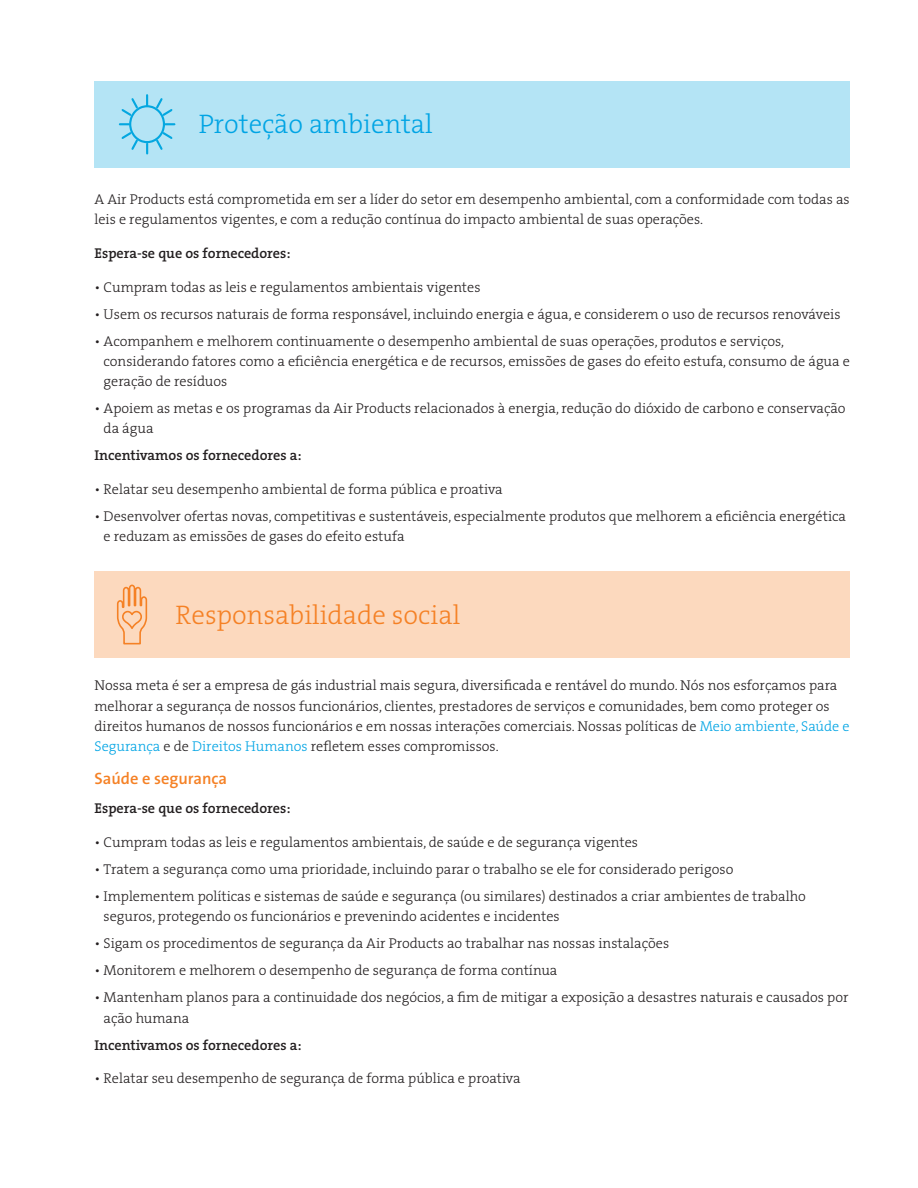
<style>
.page{position:relative;width:918px;height:1188px;background:#fff}
.page>*{position:absolute;margin:0;border:0;box-sizing:border-box;transform-origin:0 0}
.t1{font:27px "The Serif LP3 Lig";color:#f58125}
.t2{font:27px "The Serif LP3 Lig";color:#00a4e4}
.t3{font:600 16.5px "The Sans LF";color:#f58125}
.t4{font:14.25px/20.2px "The Serif LP3 Lig";color:#231f20}
.t5{font:14.25px "The Serif LP6 Se Bld";color:#231f20}
.s1{color:#00a4e4}
</style>
<div class="page">
<div style="left:94px;top:81px;width:756px;height:86px;background:#b4e4f5"></div>
<div style="left:94px;top:571px;width:756px;height:87px;background:#fcd9be"></div>
<h1 class="t2" style="left:199px;top:106px;width:236px">Proteção ambiental</h1>
<p class="t4" style="left:94px;top:189px;width:757px">A Air Products está comprometida em ser a líder do setor em desempenho ambiental, com a conformidade com todas as leis e regulamentos vigentes, e com a redução contínua do impacto ambiental de suas operações.</p>
<p class="t5" style="left:94px;top:244px;width:198px">Espera-se que os fornecedores:</p>
<p class="t4" style="left:94px;top:277px;width:388px">• Cumpram todas as leis e regulamentos ambientais vigentes</p>
<p class="t4" style="left:94px;top:304px;width:748px">• Usem os recursos naturais de forma responsável, incluindo energia e água, e considerem o uso de recursos renováveis</p>
<p class="t4" style="left:104px;top:331px;width:748px;text-indent:-9px">• Acompanhem e melhorem continuamente o desempenho ambiental de suas operações, produtos e serviços, considerando fatores como a eficiência energética e de recursos, emissões de gases do efeito estufa, consumo de água e geração de resíduos</p>
<p class="t4" style="left:104px;top:398px;width:744px;text-indent:-9px">• Apoiem as metas e os programas da Air Products relacionados à energia, redução do dióxido de carbono e conservação da água</p>
<p class="t5" style="left:94px;top:446px;width:209px">Incentivamos os fornecedores a:</p>
<p class="t4" style="left:94px;top:479px;width:410px">• Relatar seu desempenho ambiental de forma pública e proativa</p>
<p class="t4" style="left:104px;top:506px;width:744px;text-indent:-9px">• Desenvolver ofertas novas, competitivas e sustentáveis, especialmente produtos que melhorem a eficiência energética e reduzam as emissões de gases do efeito estufa</p>
<h1 class="t1" style="left:175px;top:598px;width:286px">Responsabilidade social</h1>
<p class="t4" style="left:94px;top:676px;width:757px">Nossa meta é ser a empresa de gás industrial mais segura, diversificada e rentável do mundo. Nós nos esforçamos para melhorar a segurança de nossos funcionários, clientes, prestadores de serviços e comunidades, bem como proteger os direitos humanos de nossos funcionários e em nossas interações comerciais. Nossas políticas de <span class="s1">Meio ambiente, Saúde e Segurança</span> e de <span class="s1">Direitos Humanos</span> refletem esses compromissos.</p>
<p class="t3" style="left:94px;top:768px;width:134px">Saúde e segurança</p>
<p class="t5" style="left:94px;top:799px;width:198px">Espera-se que os fornecedores:</p>
<p class="t4" style="left:94px;top:832px;width:545px">• Cumpram todas as leis e regulamentos ambientais, de saúde e de segurança vigentes</p>
<p class="t4" style="left:94px;top:859px;width:640px">• Tratem a segurança como uma prioridade, incluindo parar o trabalho se ele for considerado perigoso</p>
<p class="t4" style="left:104px;top:886px;width:704px;text-indent:-9px">• Implementem políticas e sistemas de saúde e segurança (ou similares) destinados a criar ambientes de trabalho seguros, protegendo os funcionários e prevenindo acidentes e incidentes</p>
<p class="t4" style="left:94px;top:934px;width:576px">• Sigam os procedimentos de segurança da Air Products ao trabalhar nas nossas instalações</p>
<p class="t4" style="left:94px;top:961px;width:465px">• Monitorem e melhorem o desempenho de segurança de forma contínua</p>
<p class="t4" style="left:104px;top:988px;width:746px;text-indent:-9px">• Mantenham planos para a continuidade dos negócios, a fim de mitigar a exposição a desastres naturais e causados por ação humana</p>
<p class="t5" style="left:94px;top:1036px;width:209px">Incentivamos os fornecedores a:</p>
<p class="t4" style="left:94px;top:1069px;width:428px">• Relatar seu desempenho de segurança de forma pública e proativa</p>
</div>
